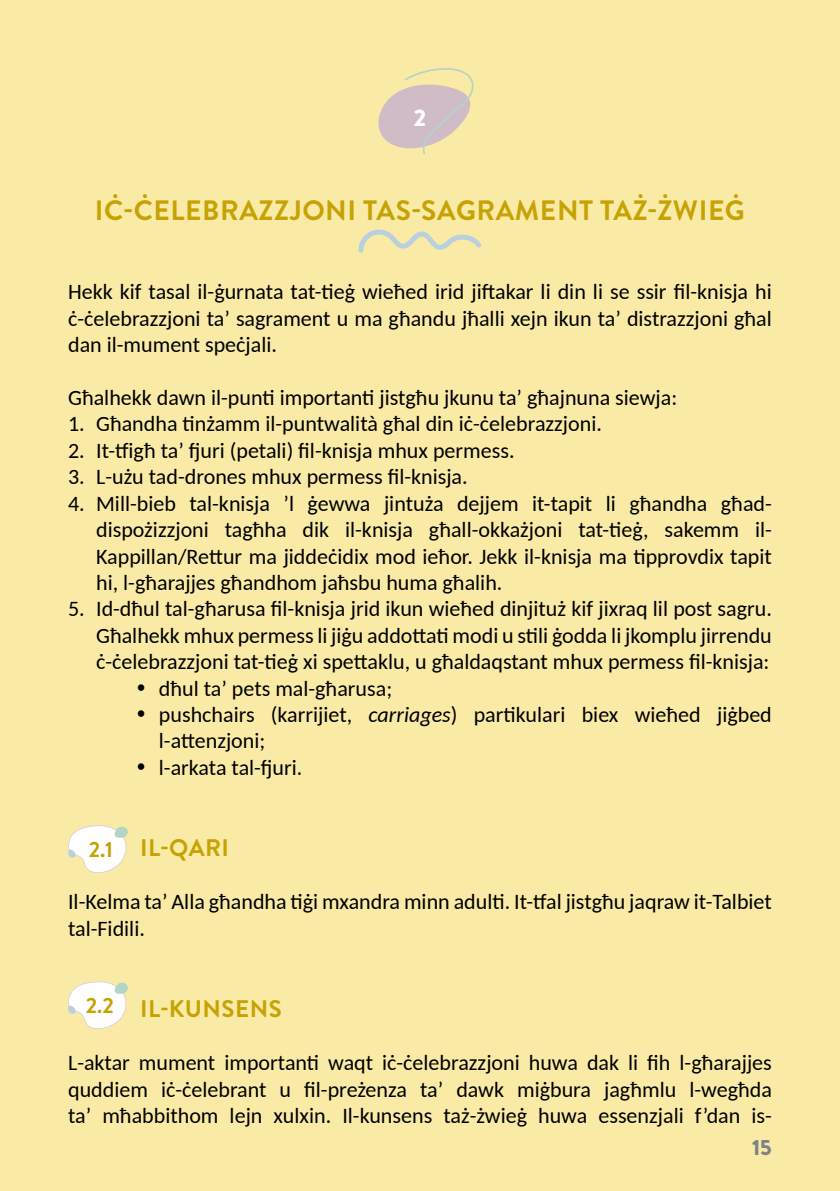
<style>
.page{position:relative;width:840px;height:1191px;background:#fff}
.page>*{position:absolute;margin:0;border:0;box-sizing:border-box;transform-origin:0 0}
.t1{font:700 28px "Brandon Grotesque";letter-spacing:.02em;color:#c6a204}
.t2{font:700 24px "Brandon Grotesque";letter-spacing:.02em;color:#c6a204}
.t3{font:900 24px "Brandon Grotesque";color:#fff}
.t4{font:22px/26.4px "Carlito";color:#000;text-align:justify}
.t5{font:700 22px "Brandon Grotesque";color:#c6a204}
.t6{font:900 22px "Brandon Grotesque";color:#808284}
.s1{font-style:italic}
</style>
<div class="page">
<div style="left:0;top:0;width:839px;height:1191px;background:#f9eba6"></div>
<svg style="left:378px;top:68px;width:96px;height:86px"></svg>
<svg style="left:68px;top:825px;width:60px;height:48px"></svg>
<svg style="left:68px;top:981px;width:60px;height:48px"></svg>
<svg style="left:358px;top:229px;width:123px;height:24px"></svg>
<p class="t3" style="left:413px;top:101px;width:14px">2</p>
<p class="t1" style="left:95px;top:191px;width:651px">IĊ-ĊELEBRAZZJONI TAS-SAGRAMENT TAŻ-ŻWIEĠ</p>
<p class="t4" style="left:68px;top:278px;width:704px">Hekk kif tasal il-ġurnata tat-tieġ wieħed irid jiftakar li din li se ssir fil-knisja hi ċ-ċelebrazzjoni ta’ sagrament u ma għandu jħalli xejn ikun ta’ distrazzjoni għal dan il-mument speċjali.</p>
<p class="t4" style="left:68px;top:383px;width:610px">Għalhekk dawn il-punti importanti jistgħu jkunu ta’ għajnuna siewja:</p>
<p class="t4" style="left:68px;top:410px;width:535px">1. Għandha tinżamm il-puntwalità għal din iċ-ċelebrazzjoni.</p>
<p class="t4" style="left:68px;top:436px;width:447px">2. It-tfigħ ta’ fjuri (petali) fil-knisja mhux permess.</p>
<p class="t4" style="left:68px;top:463px;width:401px">3. L-użu tad-drones mhux permess fil-knisja.</p>
<p class="t4" style="left:96px;top:489px;width:676px;text-indent:-28px">4. Mill-bieb tal-knisja ’l ġewwa jintuża dejjem it-tapit li għandha għad&shy;dispożizzjoni tagħha dik il-knisja għall-okkażjoni tat-tieġ, sakemm il-Kappillan/Rettur ma jiddeċidix mod ieħor. Jekk il-knisja ma tipprovdix tapit hi, l-għarajjes għandhom jaħsbu huma għalih.</p>
<p class="t4" style="left:96px;top:595px;width:676px;text-indent:-28px">5. Id-dħul tal-għarusa fil-knisja jrid ikun wieħed dinjituż kif jixraq lil post sagru.<br>Għalhekk mhux permess li jiġu addottati modi u stili ġodda li jkomplu jirrendu ċ-ċelebrazzjoni tat-tieġ xi spettaklu, u għaldaqstant mhux permess fil-knisja:</p>
<p class="t4" style="left:136px;top:674px;width:257px">• dħul ta’ pets mal-għarusa;</p>
<p class="t4" style="left:159px;top:700px;width:614px;text-indent:-23px">• pushchairs (karrijiet, <span class="s1">carriages</span>) partikulari biex wieħed jiġbed l-attenzjoni;</p>
<p class="t4" style="left:136px;top:753px;width:167px">• l-arkata tal-fjuri.</p>
<p class="t2" style="left:140px;top:831px;width:90px">IL-QARI</p>
<p class="t4" style="left:68px;top:887px;width:704px">Il-Kelma ta’ Alla għandha tiġi mxandra minn adulti. It-tfal jistgħu jaqraw it-Talbiet tal-Fidili.</p>
<p class="t5" style="left:89px;top:834px;width:25px">2.1</p>
<p class="t5" style="left:86px;top:990px;width:29px">2.2</p>
<p class="t2" style="left:140px;top:992px;width:143px">IL-KUNSENS</p>
<p class="t4" style="left:68px;top:1048px;width:705px">L-aktar mument importanti waqt iċ-ċelebrazzjoni huwa dak li fih l-għarajjes quddiem iċ-ċelebrant u fil-preżenza ta’ dawk miġbura jagħmlu l-wegħda ta’ mħabbithom lejn xulxin. Il-kunsens taż-żwieġ huwa essenzjali f’dan is-</p>
<p class="t6" style="left:751px;top:1131px;width:21px">15</p>
</div>
